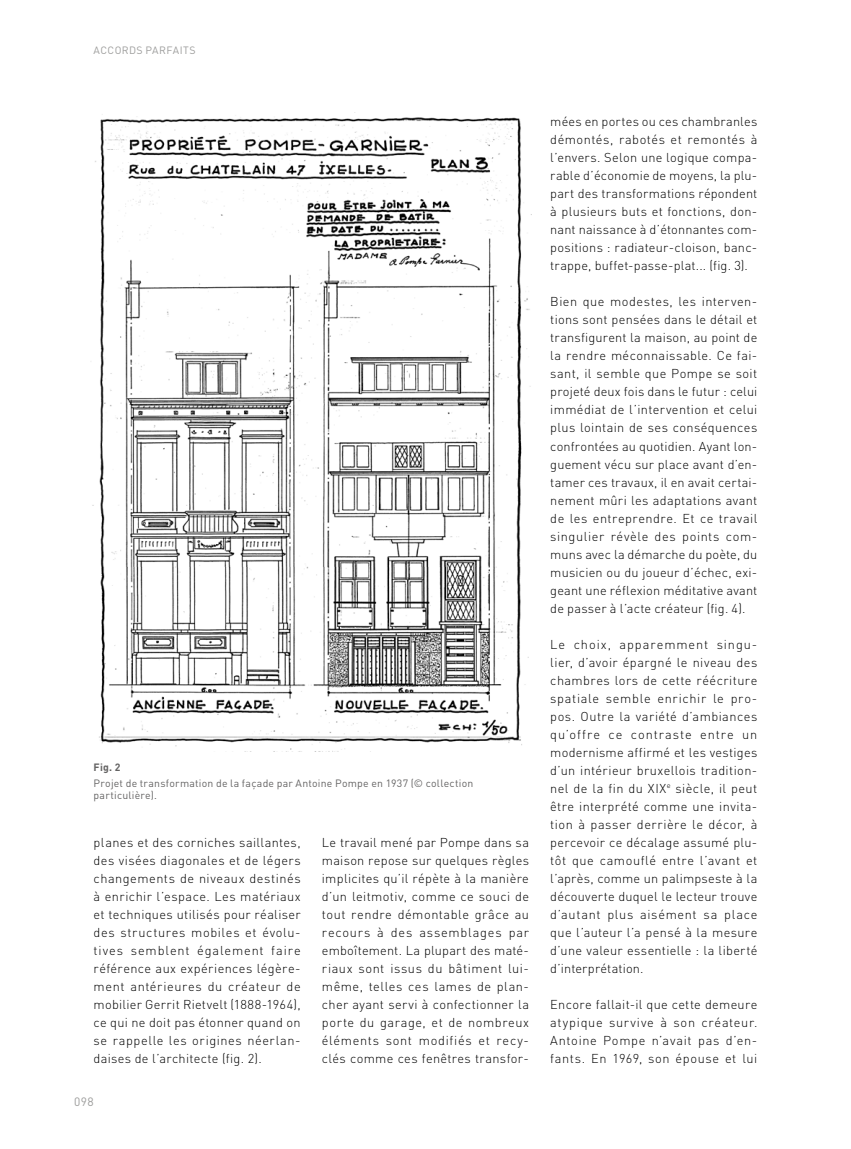
<style>
.page{position:relative;width:851px;height:1149px;background:#fff}
.page>*{position:absolute;margin:0;border:0;box-sizing:border-box;transform-origin:0 0}
.t1{font:300 12.75px/18px "DINOT";letter-spacing:.025em;color:#000;text-align:justify}
.t2{font:12px "DINOT";color:#9d9d9c}
.t3{font:10.5px/12px "DINOT";letter-spacing:.025em;color:#646363}
.t4{font:10.5px "DINOT";letter-spacing:.035em;color:#9d9d9c}
.t5{font:700 10.5px "DINOT";color:#646363}
</style>
<div class="page">
<img style="left:92px;top:114px;width:439px;height:636px">
<p class="t4" style="left:94px;top:44px;width:103px">Accords parfaits</p>
<p class="t5" style="left:94px;top:760px;width:28px">Fig. 2</p>
<p class="t3" style="left:94px;top:776px;width:381px">Projet de transformation de la façade par Antoine Pompe en 1937 (© collection particulière).</p>
<p class="t1" style="left:94px;top:832px;width:208px">planes et des corniches saillantes, des visées diagonales et de légers changements de niveaux destinés à enrichir l’espace. Les matériaux et techniques utilisés pour réaliser des structures mobiles et évolu&shy;tives semblent également faire référence aux expériences légère&shy;ment antérieures du créateur de mobilier Gerrit Rietvelt (1888-1964), ce qui ne doit pas étonner quand on se rappelle les origines néerlan&shy;daises de l’architecte (fig. 2).</p>
<p class="t1" style="left:322px;top:832px;width:208px">Le travail mené par Pompe dans sa maison repose sur quelques règles implicites qu’il répète à la manière d’un leitmotiv, comme ce souci de tout rendre démontable grâce au recours à des assemblages par emboîtement. La plupart des maté&shy;riaux sont issus du bâtiment lui&shy;même, telles ces lames de plan&shy;cher ayant servi à confectionner la porte du garage, et de nombreux éléments sont modifiés et recy&shy;clés comme ces fenêtres transfor-</p>
<p class="t2" style="left:74px;top:1094px;width:21px">098</p>
<p class="t1" style="left:550px;top:112px;width:208px">mées en portes ou ces chambranles démontés, rabotés et remontés à l’envers. Selon une logique compa&shy;rable d’économie de moyens, la plu&shy;part des transformations répondent à plusieurs buts et fonctions, don&shy;nant naissance à d’étonnantes com&shy;positions : radiateur-cloison, banc&shy;trappe, buffet-passe-plat... (fig. 3).</p>
<p class="t1" style="left:550px;top:292px;width:208px">Bien que modestes, les interven&shy;tions sont pensées dans le détail et transfigurent la maison, au point de la rendre méconnaissable. Ce fai&shy;sant, il semble que Pompe se soit projeté deux fois dans le futur : celui immédiat de l’intervention et celui plus lointain de ses conséquences confrontées au quotidien. Ayant lon&shy;guement vécu sur place avant d’en&shy;tamer ces travaux, il en avait certai&shy;nement mûri les adaptations avant de les entreprendre. Et ce travail singulier révèle des points com&shy;muns avec la démarche du poète, du musicien ou du joueur d’échec, exi&shy;geant une réflexion méditative avant de passer à l’acte créateur (fig. 4).</p>
<p class="t1" style="left:550px;top:634px;width:208px">Le choix, apparemment singu&shy;lier, d’avoir épargné le niveau des chambres lors de cette réécriture spatiale semble enrichir le pro&shy;pos. Outre la variété d’ambiances qu’offre ce contraste entre un modernisme affirmé et les vestiges d’un intérieur bruxellois tradition&shy;nel de la fin du XIX<sup>e</sup> siècle, il peut être interprété comme une invita&shy;tion à passer derrière le décor, à percevoir ce décalage assumé plu&shy;tôt que camouflé entre l’avant et l’après, comme un palimpseste à la découverte duquel le lecteur trouve d’autant plus aisément sa place que l’auteur l’a pensé à la mesure d’une valeur essentielle : la liberté d’interprétation.</p>
<p class="t1" style="left:550px;top:994px;width:208px">Encore fallait-il que cette demeure atypique survive à son créateur.<br>Antoine Pompe n’avait pas d’en&shy;fants. En 1969, son épouse et lui</p>
</div>
